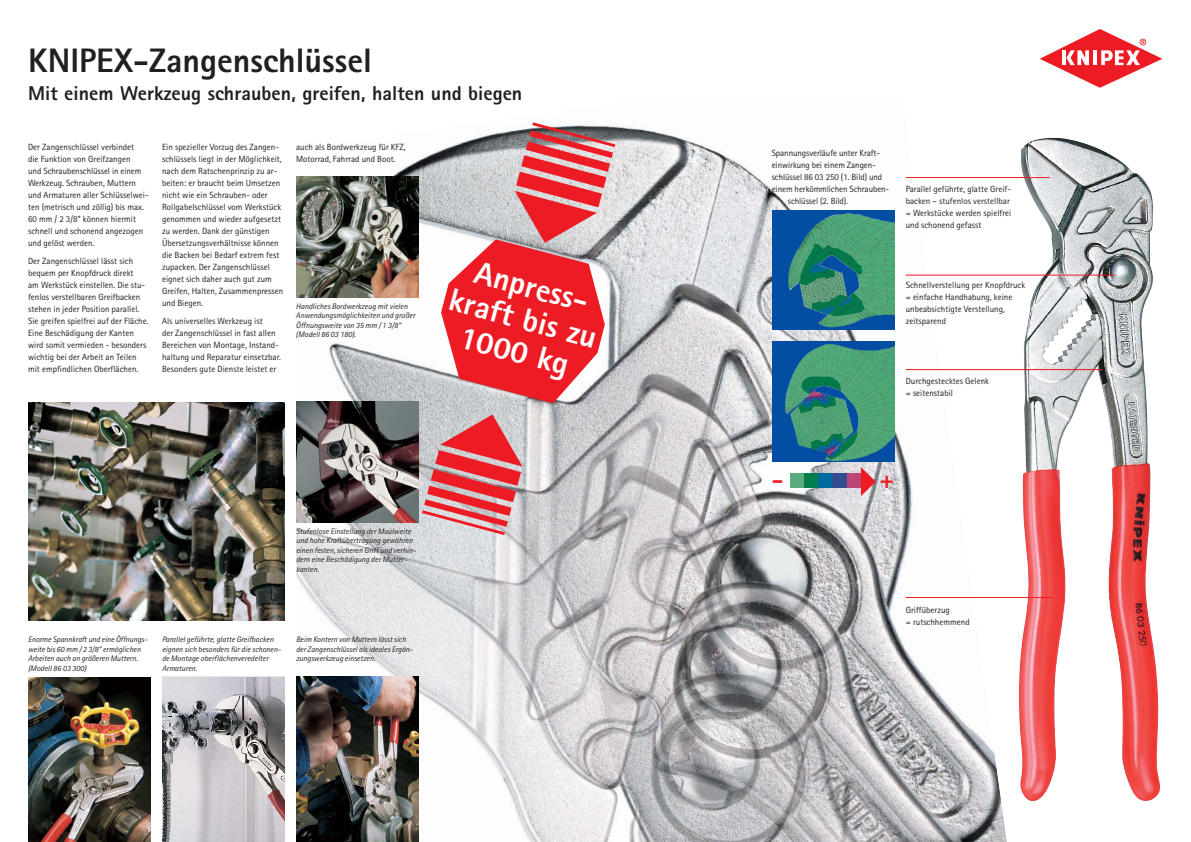
<style>
.page{position:relative;width:1191px;height:842px;background:#fff}
.page>*{position:absolute;margin:0;border:0;box-sizing:border-box;transform-origin:0 0}
.t1{font:800 34px "Rotis Sans Serif";color:#231f20}
.t2{font:800 32px/33.1px "Rotis Sans Serif";color:#fff;text-align:center}
.t3{font:800 25px "Rotis Sans Serif";color:#ed1c24}
.t4{font:800 20px "Rotis Sans Serif";color:#231f20}
.t5{font:9px/12px "Rotis Sans Serif";color:#231f20}
.t6{font:italic 8px/9.5px "Rotis Sans Serif";color:#231f20}
</style>
<div class="page">
<img style="left:1018px;top:137px;width:142px;height:665px">
<img style="left:296px;top:120px;width:712px;height:722px">
<div style="left:771px;top:341px;width:123px;height:120px;background:#034ea2"></div>
<img style="left:785px;top:344px;width:109px;height:117px">
<div style="left:771px;top:210px;width:123px;height:120px;background:#034ea2"></div>
<img style="left:788px;top:213px;width:106px;height:115px">
<svg style="left:422px;top:414px;width:100px;height:121px;background:#da7e83"></svg>
<svg style="left:441px;top:122px;width:174px;height:281px;background:#db7277"></svg>
<img style="left:28px;top:402px;width:257px;height:218px">
<img style="left:296px;top:177px;width:122px;height:120px">
<img style="left:296px;top:402px;width:122px;height:120px">
<img style="left:162px;top:677px;width:122px;height:165px">
<img style="left:28px;top:677px;width:123px;height:165px">
<img style="left:296px;top:677px;width:123px;height:165px">
<svg style="left:1040px;top:29px;width:122px;height:59px"></svg>
<hr style="left:905px;top:177px;width:144px;height:1px;background:#ed1c24">
<hr style="left:905px;top:275px;width:210px;height:1px;background:#ed1c24">
<hr style="left:905px;top:369px;width:197px;height:1px;background:#ed1c24">
<hr style="left:905px;top:597px;width:148px;height:1px;background:#ed1c24">
<div style="left:790px;top:474px;width:14px;height:14px;background:#5aab7e"></div>
<div style="left:804px;top:474px;width:14px;height:14px;background:#007f4d"></div>
<div style="left:818px;top:474px;width:15px;height:14px;background:#006aa1"></div>
<div style="left:833px;top:474px;width:14px;height:14px;background:#334d8f"></div>
<div style="left:847px;top:474px;width:14px;height:14px;background:#bc4776"></div>
<svg style="left:861px;top:467px;width:15px;height:29px"></svg>
<h1 class="t1" style="left:28px;top:48px;width:345px">KNIPEX-Zangenschlüssel</h1>
<h3 class="t4" style="left:28px;top:86px;width:496px">Mit einem Werkzeug schrauben, greifen, halten und biegen</h3>
<p class="t5" style="left:28px;top:142px;width:122px">Der Zangenschlüssel verbindet<br>die Funktion von Greifzangen<br>und Schraubenschlüssel in einem<br>Werkzeug. Schrauben, Muttern und Armaturen aller Schlüsselwei&shy;ten (metrisch und zöllig) bis max.<br>60 mm / 2 3/8“ können hiermit schnell und schonend angezogen und gelöst werden.</p>
<p class="t5" style="left:28px;top:255px;width:122px">Der Zangenschlüssel lässt sich bequem per Knopfdruck direkt<br>am Werkstück einstellen. Die stu&shy;fenlos verstellbaren Greifbacken stehen in jeder Position parallel.<br>Sie greifen spielfrei auf der Fläche.<br>Eine Beschädigung der Kanten wird somit vermieden - besonders wichtig bei der Arbeit an Teilen mit empfindlichen Oberflächen.</p>
<p class="t5" style="left:162px;top:142px;width:123px">Ein spezieller Vorzug des Zangen&shy;schlüssels liegt in der Möglichkeit, nach dem Ratschenprinzip zu ar&shy;beiten: er braucht beim Umsetzen nicht wie ein Schrauben- oder<br>Rollgabelschlüssel vom Werkstück genommen und wieder aufgesetzt zu werden. Dank der günstigen<br>Übersetzungsverhältnisse können die Backen bei Bedarf extrem fest zupacken. Der Zangenschlüssel eignet sich daher auch gut zum<br>Greifen, Halten, Zusammenpressen und Biegen.</p>
<p class="t5" style="left:162px;top:315px;width:120px">Als universelles Werkzeug ist<br>der Zangenschlüssel in fast allen Bereichen von Montage, Instand&shy;haltung und Reparatur einsetzbar.<br>Besonders gute Dienste leistet er</p>
<p class="t5" style="left:296px;top:142px;width:111px">auch als Bordwerkzeug für KFZ,<br>Motorrad, Fahrrad und Boot.</p>
<p class="t5" style="left:771px;top:148px;width:110px">Spannungsverläufe unter Kraft-</p>
<p class="t5" style="left:771px;top:160px;width:106px">einwirkung bei einem Zangen-</p>
<p class="t5" style="left:771px;top:172px;width:112px">schlüssel 86 03 250 (1. Bild) und</p>
<p class="t5" style="left:771px;top:184px;width:119px">einem herkömmlichen Schrauben-</p>
<p class="t5" style="left:787px;top:196px;width:62px">schlüssel (2. Bild).</p>
<p class="t6" style="left:296px;top:302px;width:121px">Handliches Bordwerkzeug mit vielen<br>Anwendungsmöglichkeiten und großer<br>Öffnungsweite von 35 mm / 1 3/8“ (Modell 86 03 180).</p>
<h2 class="t2" style="left:462px;top:254px;width:153px;rotate:15deg">Anpress&shy;kraft bis zu<br>1000 kg</h2>
<p class="t5" style="left:905px;top:184px;width:107px">Parallel geführte, glatte Greif&shy;backen – stufenlos verstellbar = Werkstücke werden spielfrei und schonend gefasst</p>
<p class="t5" style="left:905px;top:280px;width:121px">Schnellverstellung per Knopfdruck = einfache Handhabung, keine unbeabsichtigte Verstellung, zeitsparend</p>
<p class="t5" style="left:905px;top:376px;width:85px">Durchgestecktes Gelenk = seitenstabil</p>
<p class="t6" style="left:296px;top:527px;width:121px">Stufenlose Einstellung der Maulweite und hohe Kraftübertragung gewähren einen festen, sicheren Griff und verhin&shy;dern eine Beschädigung der Mutter&shy;kanten.</p>
<p class="t6" style="left:28px;top:635px;width:121px">Enorme Spannkraft und eine Öffnungs&shy;weite bis 60 mm / 2 3/8“ ermöglichen<br>Arbeiten auch an größeren Muttern. (Modell 86 03 300)</p>
<p class="t6" style="left:296px;top:635px;width:118px">Beim Kontern von Muttern lässt sich der Zangenschlüssel als ideales Ergän&shy;zungswerkzeug einsetzen.</p>
<p class="t6" style="left:162px;top:635px;width:121px">Parallel geführte, glatte Greifbacken eignen sich besonders für die schonen&shy;de Montage oberflächenveredelter<br>Armaturen.</p>
<h3 class="t3" style="left:771px;top:470px;width:13px">-</h3>
<h3 class="t3" style="left:879px;top:470px;width:16px">+</h3>
<p class="t5" style="left:905px;top:604px;width:65px">Griffüberzug<br>= rutschhemmend</p>
</div>
